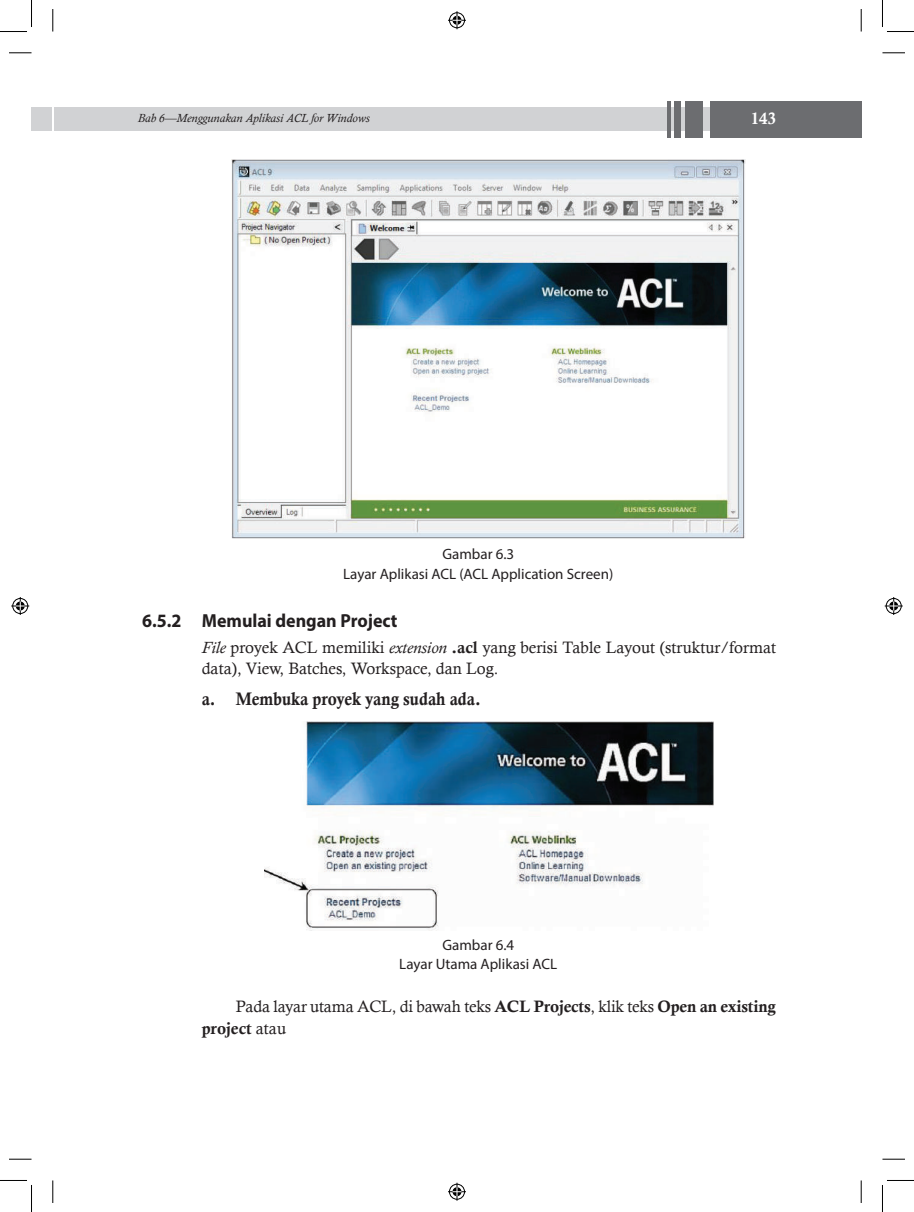
<style>
.page{position:relative;width:914px;height:1212px;background:#fff}
.page>*{position:absolute;margin:0;border:0;box-sizing:border-box;transform-origin:0 0}
.t1{font:700 18.9px "Myriad Pro";color:#231f20;scale:.95 1}
.t2{font:18.15px "Calis MT Bol";color:#231f20;scale:.91 1}
.t3{font:16.5px/21.5px "Calisto";color:#231f20}
.t4{font:16.5px "Calis MT Bol";color:#231f20}
.t5{font:16.5px "Calis MT Bol";color:#fff}
.t6{font:15px/19.5px "Myriad Pro";color:#231f20;text-align:center}
.t7{font:italic 12px "Calisto";color:#231f20}
.s1{font-style:italic}
.s2{font-family:"Calis MT Bol"}
.s3{font-family:"Calisto"}
</style>
<div class="page">
<div style="left:55px;top:107px;width:806px;height:23px;background:#d1d2d4"></div>
<div style="left:32px;top:107px;width:19px;height:23px;background:#d1d2d4"></div>
<div style="left:710px;top:101px;width:151px;height:36px;background:#6c6d70"></div>
<div style="left:685px;top:101px;width:17px;height:36px;background:#6c6d70"></div>
<div style="left:674px;top:101px;width:6px;height:36px;background:#6c6d70"></div>
<hr style="left:667px;top:101px;width:3px;height:36px;background:#6c6d70">
<img style="left:231px;top:159px;width:515px;height:380px">
<img style="left:264px;top:721px;width:449px;height:208px">
<svg style="left:9px;top:53px;width:23px;height:1px"></svg>
<svg style="left:882px;top:53px;width:22px;height:1px"></svg>
<svg style="left:9px;top:1158px;width:23px;height:1px"></svg>
<svg style="left:882px;top:1158px;width:22px;height:1px"></svg>
<svg style="left:53px;top:9px;width:1px;height:22px"></svg>
<svg style="left:53px;top:1180px;width:1px;height:22px"></svg>
<svg style="left:860px;top:9px;width:1px;height:22px"></svg>
<svg style="left:860px;top:1180px;width:1px;height:22px"></svg>
<svg style="left:0;top:0;width:32px;height:32px"></svg>
<svg style="left:0;top:1180px;width:32px;height:31px"></svg>
<svg style="left:882px;top:0;width:31px;height:32px"></svg>
<svg style="left:882px;top:1180px;width:31px;height:31px"></svg>
<svg style="left:448px;top:11px;width:18px;height:18px"></svg>
<svg style="left:448px;top:1182px;width:18px;height:18px"></svg>
<svg style="left:11px;top:597px;width:18px;height:18px"></svg>
<svg style="left:884px;top:597px;width:18px;height:18px"></svg>
<p class="t7" style="left:138px;top:111px;width:233px">Bab 6—Menggunakan Aplikasi ACL for Windows</p>
<p class="t5" style="left:750px;top:109px;width:27px">143</p>
<p class="t6" style="left:343px;top:544px;width:271px">Gambar 6.3<br>Layar Aplikasi ACL (ACL Application Screen)</p>
<p class="t1" style="left:142px;top:608px;width:270px">6.5.2 Memulai dengan Project</p>
<p class="t3" style="left:202px;top:635px;width:576px"><span class="s1">File</span> proyek ACL memiliki <span class="s1">extension</span> <span class="s2">.acl</span> yang berisi Table Layout (struktur/format data), View, Batches, Workspace, dan Log.</p>
<p class="t2" style="left:202px;top:688px;width:308px">a. Membuka proyek yang sudah ada.</p>
<p class="t6" style="left:399px;top:934px;width:159px">Gambar 6.4<br>Layar Utama Aplikasi ACL</p>
<p class="t3" style="left:236px;top:995px;width:541px">Pada layar utama ACL, di bawah teks <span class="s2">ACL Projects</span>, klik teks <span class="s2">Open an existing</span></p>
<p class="t4" style="left:202px;top:1018px;width:86px">project <span class="s3">atau</span></p>
</div>
